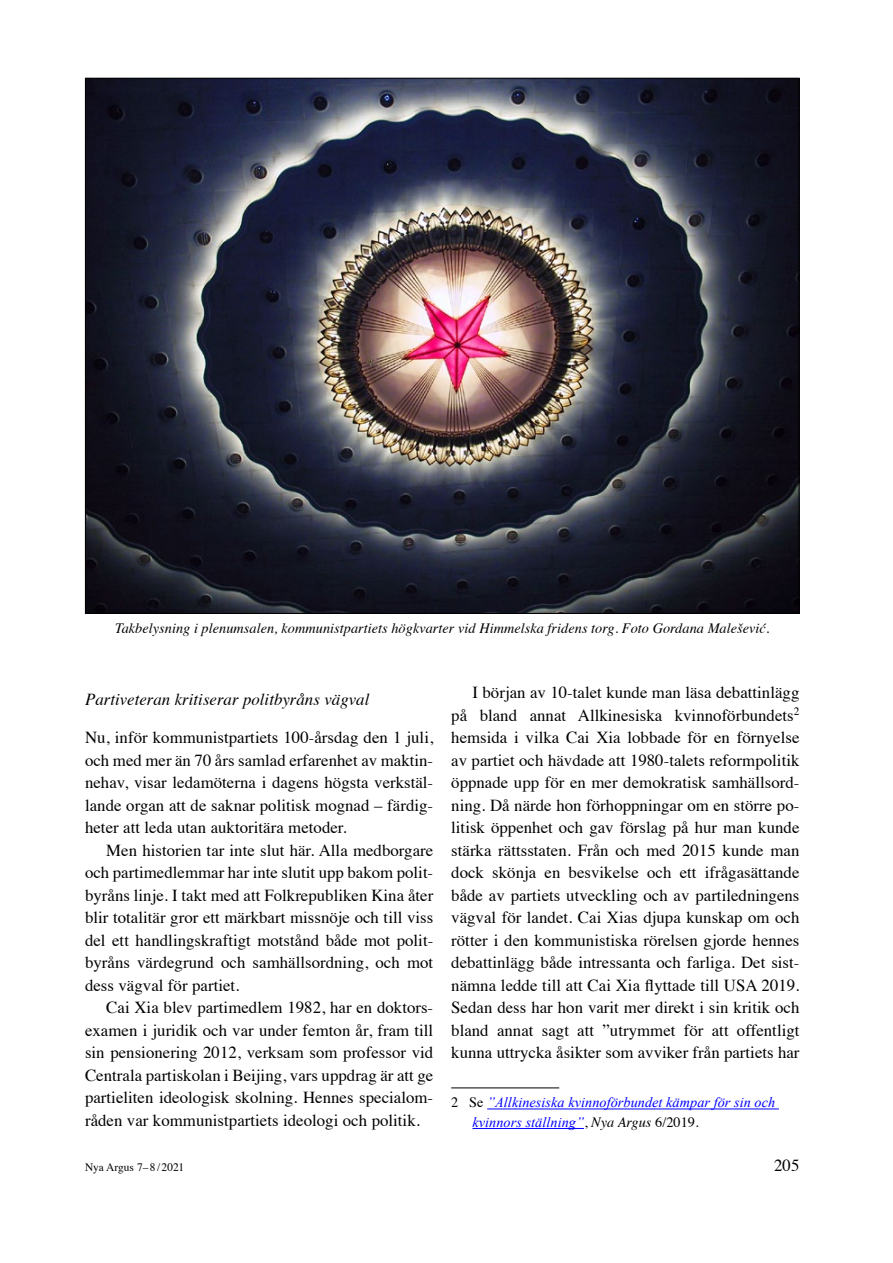
<style>
.page{position:relative;width:893px;height:1263px;background:#fff}
.page>*{position:absolute;margin:0;border:0;box-sizing:border-box;transform-origin:0 0}
.bröd_indrag{font:16.8px/22.5px "Times";color:#000;text-align:justify}
.bröd{font:16.8px/22.5px "Times";color:#000;text-align:justify}
.mellanrubrik{font:italic 16.8px "Times";color:#000}
.bildtext{font:italic 14.25px "Times";letter-spacing:.005em;color:#000}
.fotnotstext{font:italic 14.25px/19.5px "Times New Roman";letter-spacing:.005em;color:#00f}
.t1{font:11.4px "Times";color:#000}
.s1{font-family:"Times";font-style:normal;color:#000}
.s2{font-family:"Times";color:#000}
</style>
<div class="page">
<hr style="left:451px;top:1087px;width:108px;height:1px;background:#000">
<hr style="left:487px;top:1108px;width:292px;height:1px;background:#00f">
<hr style="left:472px;top:1128px;width:112px;height:1px;background:#00f">
<img style="left:87px;top:80px;width:710px;height:532px">
<p class="bildtext" style="left:115px;top:616px;width:656px">Takbelysning i plenumsalen, kommunistpartiets högkvarter vid Himmelska fridens torg. Foto Gordana Malešević.</p>
<h3 class="mellanrubrik" style="left:85px;top:684px;width:286px">Partiveteran kritiserar politbyråns vägval</h3>
<p class="bröd" style="left:85px;top:725px;width:350px">Nu, inför kommunistpartiets 100-årsdag den 1 juli, och med mer än 70 års samlad erfarenhet av maktin&shy;nehav, visar ledamöterna i dagens högsta verkstäl&shy;lande organ att de saknar politisk mognad – färdig&shy;heter att leda utan auktoritära metoder.</p>
<p class="bröd_indrag" style="left:85px;top:837px;width:350px;text-indent:21px">Men historien tar inte slut här. Alla medborgare och partimedlemmar har inte slutit upp bakom polit&shy;byråns linje. I takt med att Folkrepubliken Kina åter blir totalitär gror ett märkbart missnöje och till viss del ett handlingskraftigt motstånd både mot polit&shy;byråns värdegrund och samhällsordning, och mot dess vägval för partiet.</p>
<p class="bröd_indrag" style="left:85px;top:995px;width:350px;text-indent:21px">Cai Xia blev partimedlem 1982, har en doktors&shy;examen i juridik och var under femton år, fram till sin pensionering 2012, verksam som professor vid Centrala partiskolan i Beijing, vars uppdrag är att ge partieliten ideologisk skolning. Hennes specialom&shy;råden var kommunistpartiets ideologi och politik.</p>
<p class="bröd_indrag" style="left:451px;top:680px;width:350px;text-indent:21px">I början av 10-talet kunde man läsa debattinlägg på bland annat Allkinesiska kvinnoförbundets<sup>2 </sup>hemsida i vilka Cai Xia lobbade för en förnyelse av partiet och hävdade att 1980-talets reformpolitik öppnade upp för en mer demokratisk samhällsord&shy;ning. Då närde hon förhoppningar om en större po&shy;litisk öppenhet och gav förslag på hur man kunde stärka rättsstaten. Från och med 2015 kunde man dock skönja en besvikelse och ett ifrågasättande både av partiets utveckling och av partiledningens vägval för landet. Cai Xias djupa kunskap om och rötter i den kommunistiska rörelsen gjorde hennes debattinlägg både intressanta och farliga. Det sist&shy;nämna ledde till att Cai Xia flyttade till USA 2019.<br>Sedan dess har hon varit mer direkt i sin kritik och bland annat sagt att ”utrymmet för att offentligt kunna uttrycka åsikter som avviker från partiets har</p>
<p class="fotnotstext" style="left:472px;top:1092px;width:304px;text-indent:-21px"><span class="s1">2 Se</span> ”Allkinesiska kvinnoförbundet kämpar för sin och kvinnors ställning”<span class="s1">,</span> <span class="s2">Nya Argus</span> <span class="s1">6/2019.</span></p>
<p class="t1" style="left:85px;top:1156px;width:101px">Nya Argus 7–8 /2021</p>
<p class="bröd_indrag" style="left:774px;top:1152px;width:27px">205</p>
</div>
